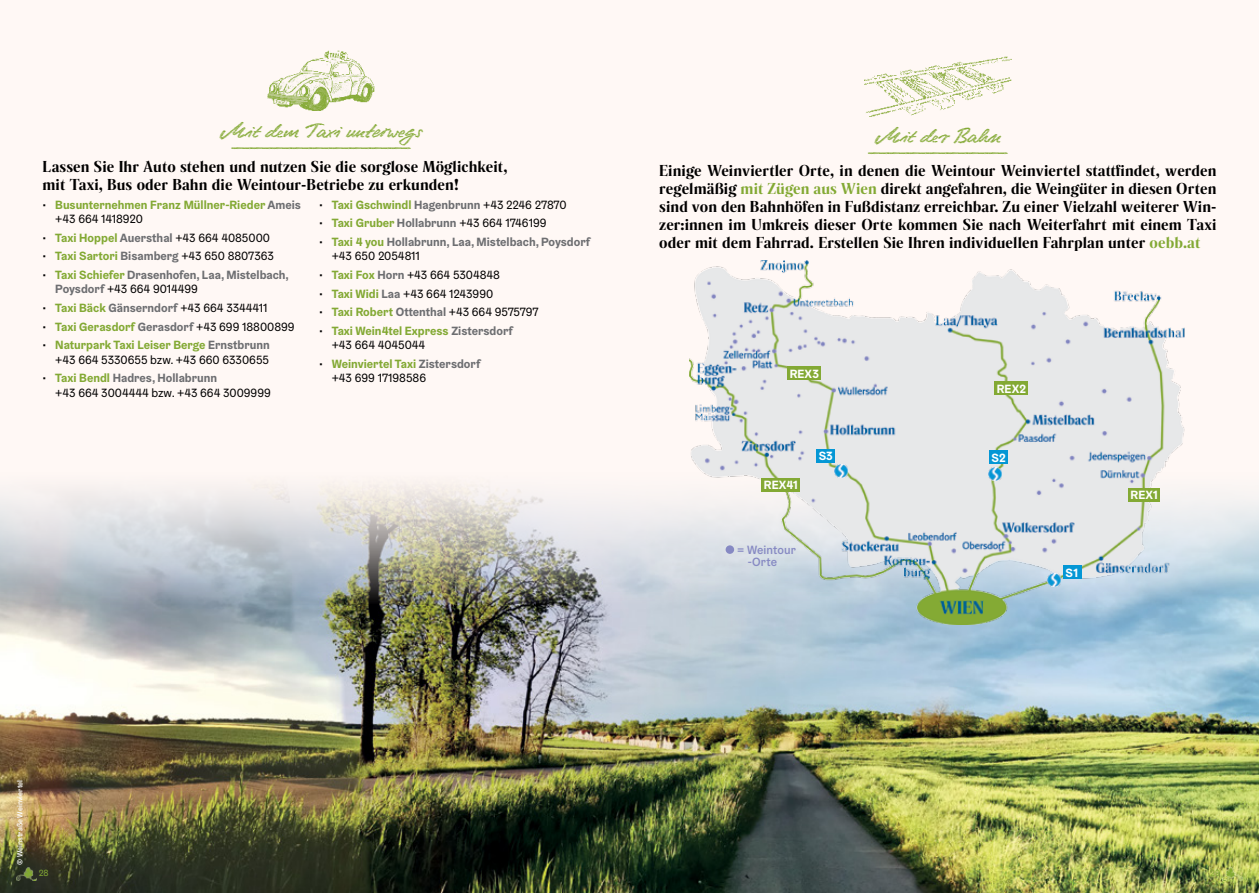
<style>
.page{position:relative;width:1259px;height:893px;background:#fff8f5}
.page>*{position:absolute;margin:0;border:0;box-sizing:border-box;transform-origin:0 0}
.t1{font:19.5px "Weinviertel";letter-spacing:-.015em;color:#83a934}
.t2{font:700 15px/18px "Rando Display";letter-spacing:.005em;color:#000}
.t3{font:12px/14.4px "Graebenbach";color:#000}
.t4{font:700 12px/14.4px "Graebenbach";color:#6d6e71}
.t5{font:700 12px/14.4px "Graebenbach";color:#83a934}
.t6{font:700 12px "Graebenbach";letter-spacing:.01em;color:#fff}
.t7{font:500 12px/12px "Graebenbach";letter-spacing:.01em;color:#8689c3}
.t8{font:9px "Graebenbach";color:#83a934}
.t9{font:500 7.5px "Graebenbach";letter-spacing:.005em;color:#fff}
.s1{font-weight:400;color:#000}
.s2{color:#6d6e71}
.s3{font-weight:700;color:#83a934}
.s4{font-weight:700;color:#6d6e71}
.s5{color:#83a934}
</style>
<div class="page">
<img style="left:0;top:604px;width:1259px;height:289px">
<img style="left:0;top:485px;width:1259px;height:119px">
<img style="left:16px;top:867px;width:21px;height:13px">
<img style="left:1222px;top:867px;width:20px;height:13px">
<img style="left:267px;top:51px;width:108px;height:59px">
<img style="left:864px;top:57px;width:147px;height:59px">
<img style="left:689px;top:261px;width:497px;height:363px">
<div style="left:1128px;top:488px;width:32px;height:13px;background:#83a934"></div>
<div style="left:994px;top:382px;width:34px;height:13px;background:#83a934"></div>
<div style="left:787px;top:367px;width:34px;height:13px;background:#83a934"></div>
<div style="left:989px;top:451px;width:18px;height:13px;background:#0497d5"></div>
<div style="left:816px;top:449px;width:19px;height:13px;background:#0497d5"></div>
<div style="left:762px;top:478px;width:38px;height:13px;background:#83a934"></div>
<svg style="left:835px;top:465px;width:13px;height:13px"></svg>
<svg style="left:988px;top:467px;width:13px;height:13px"></svg>
<div style="left:1063px;top:566px;width:18px;height:13px;background:#0497d5"></div>
<svg style="left:1047px;top:573px;width:13px;height:13px"></svg>
<div style="left:725px;top:545px;width:9px;height:9px;background:#8689c3;border-radius:50%"></div>
<h1 class="t1" style="left:220px;top:119px;width:205px">Mit dem Taxi unterwegs</h1>
<h1 class="t1" style="left:232px;top:131px;width:181px">u9bu9bu9bu9bu9bu9bu9bu9bu9b</h1>
<p class="t2" style="left:43px;top:157px;width:466px">Lassen Sie Ihr Auto stehen und nutzen Sie die sorglose Möglichkeit, mit Taxi, Bus oder Bahn die Weintour-Betriebe zu erkunden!</p>
<p class="t5" style="left:55px;top:197px;width:247px;text-indent:-13px"><span class="s1">•</span> Busunternehmen Franz Müllner-Rieder <span class="s2">Ameis </span><span class="s1">+43 664 1418920</span></p>
<p class="t3" style="left:43px;top:230px;width:229px">• <span class="s3">Taxi Hoppel</span> <span class="s4">Auersthal</span> +43 664 4085000</p>
<p class="t3" style="left:43px;top:249px;width:233px">• <span class="s3">Taxi Sartori</span> <span class="s4">Bisamberg</span> +43 650 8807363</p>
<p class="t4" style="left:55px;top:268px;width:235px;text-indent:-13px"><span class="s1">•</span> <span class="s5">Taxi Schiefer</span> Drasenhofen, Laa, Mistelbach,<br>Poysdorf <span class="s1">+43 664 9014499</span></p>
<p class="t3" style="left:43px;top:301px;width:226px">• <span class="s3">Taxi Bäck</span> <span class="s4">Gänserndorf</span> +43 664 3344411</p>
<p class="t3" style="left:43px;top:319px;width:253px">• <span class="s3">Taxi Gerasdorf</span> <span class="s4">Gerasdorf</span> +43 699 18800899</p>
<p class="t3" style="left:43px;top:338px;width:229px;text-align:right">• <span class="s3">Naturpark Taxi Leiser Berge</span> <span class="s4">Ernstbrunn </span>+43 664 5330655 bzw. +43 660 6330655</p>
<p class="t3" style="left:55px;top:371px;width:217px;text-indent:-13px">• <span class="s3">Taxi Bendl</span> <span class="s4">Hadres, Hollabrunn<br></span>+43 664 3004444 bzw. +43 664 3009999</p>
<p class="t3" style="left:319px;top:197px;width:249px">• <span class="s3">Taxi Gschwindl</span> <span class="s4">Hagenbrunn</span> +43 2246 27870</p>
<p class="t3" style="left:319px;top:216px;width:229px">• <span class="s3">Taxi Gruber</span> <span class="s4">Hollabrunn</span> +43 664 1746199</p>
<p class="t4" style="left:332px;top:234px;width:260px;text-indent:-13px"><span class="s1">•</span> <span class="s5">Taxi 4 you</span> Hollabrunn, Laa, Mistelbach, Poysdorf <span class="s1">+43 650 2054811</span></p>
<p class="t3" style="left:319px;top:267px;width:183px">• <span class="s3">Taxi Fox</span> <span class="s4">Horn</span> +43 664 5304848</p>
<p class="t3" style="left:319px;top:286px;width:176px">• <span class="s3">Taxi Widi</span> <span class="s4">Laa</span> +43 664 1243990</p>
<p class="t3" style="left:319px;top:305px;width:221px">• <span class="s3">Taxi Robert</span> <span class="s4">Ottenthal</span> +43 664 9575797</p>
<p class="t5" style="left:332px;top:323px;width:183px;text-indent:-13px"><span class="s1">•</span> Taxi Wein4tel Express <span class="s2">Zistersdorf </span><span class="s1">+43 664 4045044</span></p>
<p class="t3" style="left:332px;top:356px;width:150px;text-indent:-13px">• <span class="s3">Weinviertel Taxi</span> <span class="s4">Zistersdorf </span>+43 699 17198586</p>
<h1 class="t1" style="left:875px;top:123px;width:128px">Mit der Bahn</h1>
<h1 class="t1" style="left:868px;top:135px;width:141px">u9bu9bu9bu9bu9bu9bu9b</h1>
<p class="t2" style="left:659px;top:161px;width:559px;text-align:justify">Einige Weinviertler Orte, in denen die Weintour Weinviertel stattfindet, werden regelmäßig <span class="s5">mit Zügen aus Wien</span> direkt angefahren, die Weingüter in diesen Orten sind von den Bahnhöfen in Fußdistanz erreichbar. Zu einer Vielzahl weiterer Win&shy;zer:innen im Umkreis dieser Orte kommen Sie nach Weiterfahrt mit einem Taxi oder mit dem Fahrrad. Erstellen Sie Ihren individuellen Fahrplan unter <span class="s5">oebb.at</span></p>
<p class="t6" style="left:789px;top:366px;width:31px">REX3</p>
<p class="t6" style="left:997px;top:381px;width:31px">REX2</p>
<p class="t6" style="left:764px;top:477px;width:35px">REX41</p>
<p class="t6" style="left:819px;top:448px;width:16px">S3</p>
<p class="t6" style="left:991px;top:450px;width:16px">S2</p>
<p class="t7" style="left:748px;top:544px;width:50px;text-indent:-11px">= Weintour -Orte</p>
<p class="t6" style="left:1065px;top:565px;width:14px">S1</p>
<p class="t6" style="left:1130px;top:487px;width:29px">REX1</p>
<p class="t9" style="left:15px;top:865px;width:87px;rotate:-90deg">© Weinstraße Weinviertel</p>
<p class="t8" style="left:39px;top:867px;width:11px">28</p>
<p class="t8" style="left:1210px;top:867px;width:11px">29</p>
</div>
